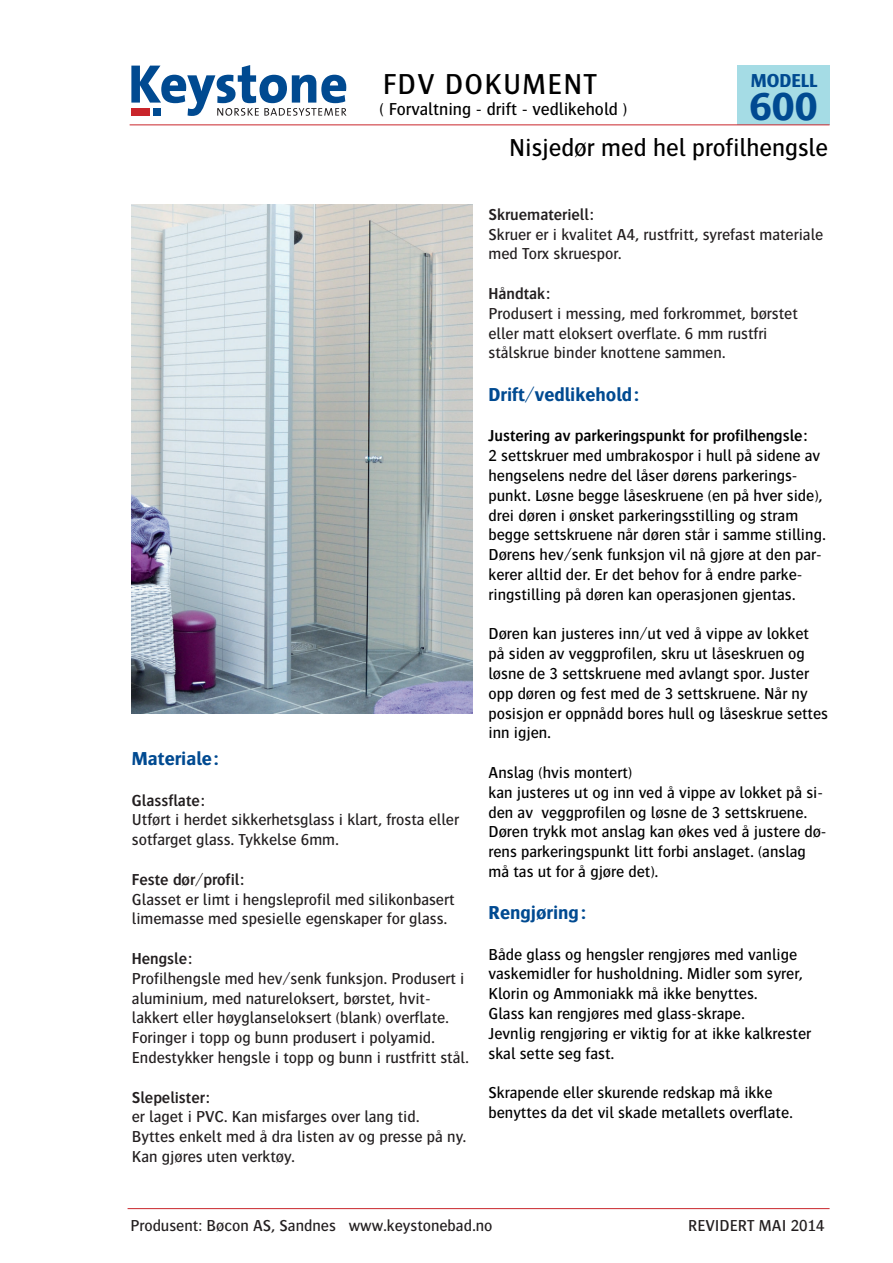
<style>
.page{position:relative;width:893px;height:1263px;background:#fff}
.page>*{position:absolute;margin:0;border:0;box-sizing:border-box;transform-origin:0 0}
.t1{font:700 40.5px "Bosis";color:#004a91}
.t2{font:500 30px "Bosis";letter-spacing:.04em;color:#000}
.t3{font:500 25.5px "Bosis";color:#000}
.t4{font:700 19.5px "Bosis";color:#004a91}
.t5{font:500 18px "Bosis";color:#000}
.t6{font:500 16.5px/19.8px "Bosis";color:#000}
.t7{font:500 16.5px/19.8px "Bosis";color:#231f20}
.t8{font:600 16.5px "Bosis";color:#231f20}
.t9{font:600 16.5px "Bosis";color:#000}
</style>
<div class="page">
<div style="left:737px;top:65px;width:92px;height:59px;background:#a5dce5"></div>
<hr style="left:128px;top:1208px;width:701px;height:1px;background:#c9252b">
<svg style="left:131px;top:65px;width:215px;height:51px"></svg>
<div style="left:131px;top:108px;width:30px;height:8px;background:#004a91"></div>
<div style="left:131px;top:108px;width:22px;height:8px;background:#fff"></div>
<div style="left:131px;top:108px;width:19px;height:8px;background:#c9252b"></div>
<img style="left:132px;top:204px;width:340px;height:510px">
<hr style="left:130px;top:125px;width:699px;height:1px;background:#c9252b">
<h2 class="t2" style="left:383px;top:73px;width:216px">FDV DOKUMENT</h2>
<p class="t4" style="left:750px;top:73px;width:68px">MODELL</p>
<p class="t5" style="left:379px;top:102px;width:249px">( Forvaltning - drift - vedlikehold )</p>
<h1 class="t1" style="left:749px;top:91px;width:70px">600</h1>
<p class="t4" style="left:132px;top:751px;width:89px">Materiale:</p>
<p class="t8" style="left:132px;top:794px;width:75px">Glassflate:</p>
<p class="t7" style="left:132px;top:811px;width:328px">Utført i herdet sikkerhetsglass i klart, frosta eller sotfarget glass. Tykkelse 6mm.</p>
<p class="t8" style="left:132px;top:873px;width:114px">Feste dør/profil:</p>
<p class="t7" style="left:132px;top:890px;width:324px">Glasset er limt i hengsleprofil med silikonbasert limemasse med spesielle egenskaper for glass.</p>
<p class="t8" style="left:132px;top:952px;width:62px">Hengsle:</p>
<p class="t7" style="left:132px;top:970px;width:338px">Profilhengsle med hev/senk funksjon. Produsert i aluminium, med natureloksert, børstet, hvit&shy;lakkert eller høyglanseloksert (blank) overflate.<br>Foringer i topp og bunn produsert i polyamid.<br>Endestykker hengsle i topp og bunn i rustfritt stål.</p>
<p class="t8" style="left:132px;top:1091px;width:80px">Slepelister:</p>
<p class="t7" style="left:132px;top:1108px;width:336px">er laget i PVC. Kan misfarges over lang tid.<br>Byttes enkelt med å dra listen av og presse på ny.<br>Kan gjøres uten verktøy.</p>
<h3 class="t3" style="left:509px;top:138px;width:320px">Nisjedør med hel profilhengsle</h3>
<p class="t8" style="left:488px;top:208px;width:107px">Skruemateriell:</p>
<p class="t7" style="left:488px;top:225px;width:336px">Skruer er i kvalitet A4, rustfritt, syrefast materiale med Torx skruespor.</p>
<p class="t8" style="left:488px;top:288px;width:63px">Håndtak:</p>
<p class="t7" style="left:488px;top:305px;width:311px">Produsert i messing, med forkrommet, børstet eller matt eloksert overflate. 6 mm rustfri stålskrue binder knottene sammen.</p>
<p class="t4" style="left:488px;top:387px;width:152px">Drift/vedlikehold:</p>
<p class="t9" style="left:488px;top:430px;width:321px">Justering av parkeringspunkt for profilhengsle:</p>
<p class="t6" style="left:488px;top:447px;width:339px">2 settskruer med umbrakospor i hull på sidene av hengselens nedre del låser dørens parkerings&shy;punkt. Løsne begge låseskruene (en på hver side), drei døren i ønsket parkeringsstilling og stram begge settskruene når døren står i samme stilling.<br>Dørens hev/senk funksjon vil nå gjøre at den par&shy;kerer alltid der. Er det behov for å endre parke&shy;ringstilling på døren kan operasjonen gjentas.</p>
<p class="t6" style="left:488px;top:625px;width:341px">Døren kan justeres inn/ut ved å vippe av lokket på siden av veggprofilen, skru ut låseskruen og løsne de 3 settskruene med avlangt spor. Juster opp døren og fest med de 3 settskruene. Når ny posisjon er oppnådd bores hull og låseskrue settes inn igjen.</p>
<p class="t6" style="left:488px;top:764px;width:339px">Anslag (hvis montert)<br>kan justeres ut og inn ved å vippe av lokket på si&shy;den av veggprofilen og løsne de 3 settskruene.<br>Døren trykk mot anslag kan økes ved å justere dø&shy;rens parkeringspunkt litt forbi anslaget. (anslag må tas ut for å gjøre det).</p>
<p class="t4" style="left:488px;top:905px;width:99px">Rengjøring:</p>
<p class="t6" style="left:488px;top:945px;width:324px">Både glass og hengsler rengjøres med vanlige vaskemidler for husholdning. Midler som syrer, Klorin og Ammoniakk må ikke benyttes.<br>Glass kan rengjøres med glass-skrape.<br>Jevnlig rengjøring er viktig for at ikke kalkrester skal sette seg fast.</p>
<p class="t6" style="left:488px;top:1084px;width:306px">Skrapende eller skurende redskap må ikke benyttes da det vil skade metallets overflate.</p>
<p class="t7" style="left:130px;top:1216px;width:363px">Produsent: Bøcon AS, Sandnes www.keystonebad.no</p>
<p class="t7" style="left:688px;top:1216px;width:138px">REVIDERT MAI 2014</p>
</div>
